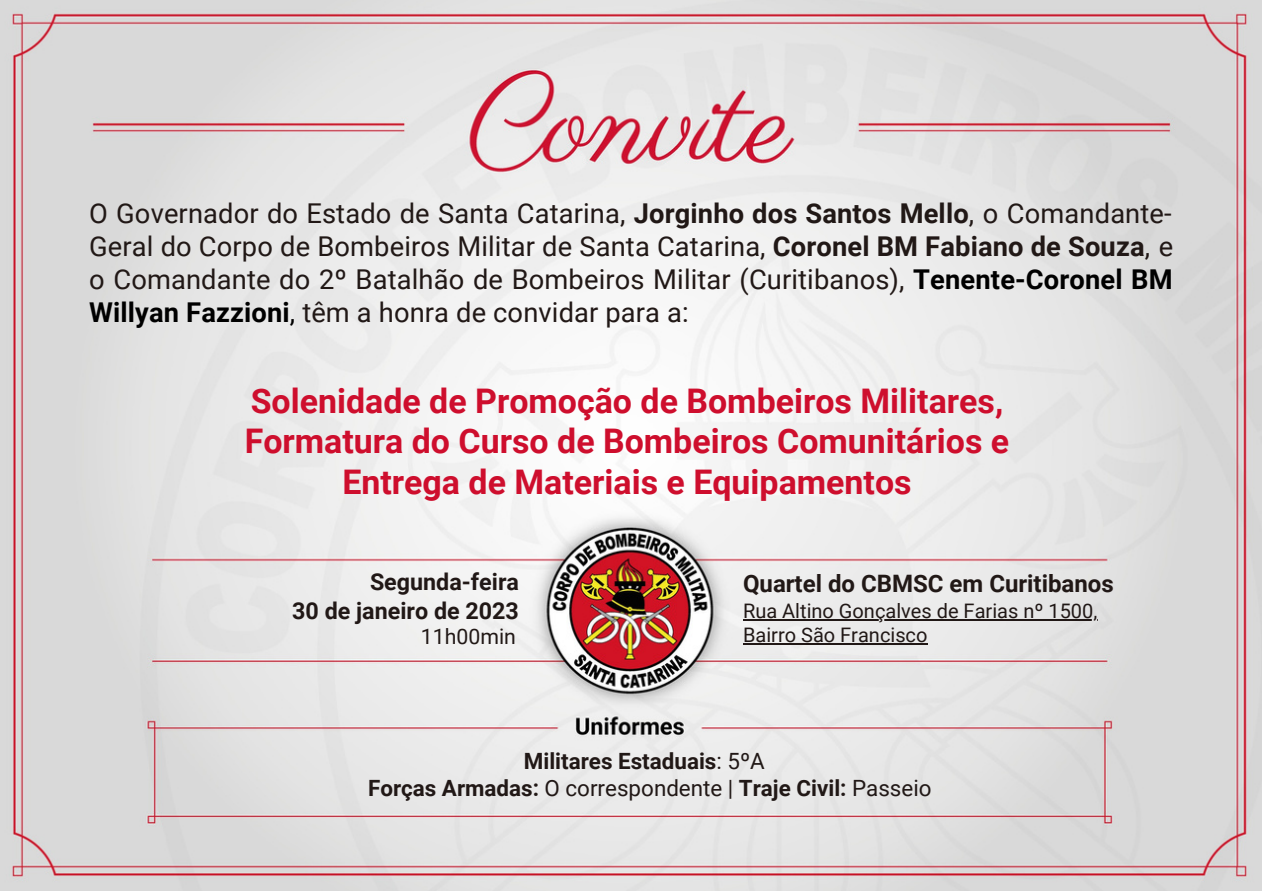
<style>
.page{position:relative;width:1262px;height:891px;background:#fff}
.page>*{position:absolute;margin:0;border:0;box-sizing:border-box;transform-origin:0 0}
.t1{font:700 34px/40.6px "Roboto";color:#ce0e2d;text-align:center}
.t2{font:27.2px/33px "Roboto";letter-spacing:.005em;color:#211816;text-align:justify}
.t3{font:700 24px "Roboto";color:#211816}
.t4{font:700 23.2px/28.6px "Roboto";color:#211816;text-align:right}
.t5{font:700 22.4px/27px "Roboto";color:#211816;text-align:center}
.t6{font:21.2px "Roboto";color:#211816}
.t7{font:20px/24px "Roboto";color:#211816}
.s1{font-weight:700}
.s2{font-weight:700;color:#000}
.s3{color:#000}
.s4{font-weight:400}
</style>
<div class="page">
<img style="left:0;top:0;width:1261px;height:891px">
<hr style="left:743px;top:620px;width:354px;height:1px;background:#211816">
<hr style="left:743px;top:644px;width:184px;height:1px;background:#211816">
<p class="t2" style="left:89px;top:197px;width:1085px">O Governador do Estado de Santa Catarina, <span class="s1">Jorginho dos Santos Mello</span>, o Comandante-Geral do Corpo de Bombeiros Militar de Santa Catarina, <span class="s1">Coronel BM Fabiano de Souza</span>, e o Comandante do 2º Batalhão de Bombeiros Militar (Curitibanos), <span class="s2">Tenente-Coronel BM Willyan Fazzioni</span><span class="s3">,</span> têm a honra de convidar para a:</p>
<p class="t1" style="left:245px;top:381px;width:766px">Solenidade de Promoção de Bombeiros Militares,<br>Formatura do Curso de Bombeiros Comunitários e<br>Entrega de Materiais e Equipamentos</p>
<p class="t4" style="left:292px;top:568px;width:228px">Segunda-feira<br>30 de janeiro de 2023</p>
<p class="t6" style="left:421px;top:624px;width:96px">11h00min</p>
<p class="t3" style="left:743px;top:569px;width:372px">Quartel do CBMSC em Curitibanos</p>
<p class="t7" style="left:743px;top:599px;width:356px">Rua Altino Gonçalves de Farias nº 1500,<br>Bairro São Francisco</p>
<p class="t5" style="left:368px;top:748px;width:565px">Militares Estaduais<span class="s4">: 5ºA<br></span>Forças Armadas: <span class="s4">O correspondente |</span> Traje Civil: <span class="s4">Passeio</span></p>
</div>
